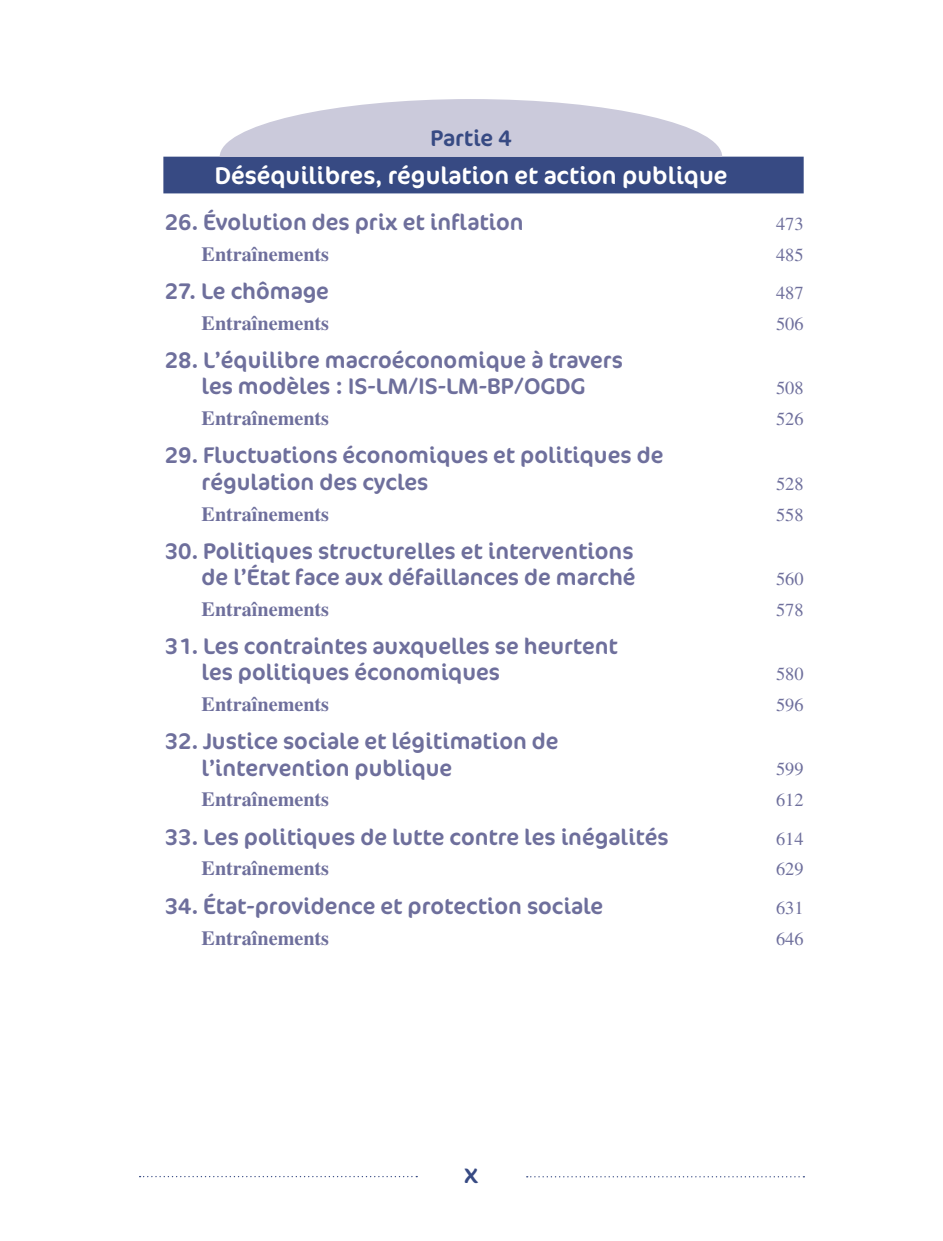
<style>
.page{position:relative;width:943px;height:1241px;background:#fff}
.page>*{position:absolute;margin:0;border:0;box-sizing:border-box;transform-origin:0 0}
.t1{font:24.5px "Cocon OT";color:#fff}
.t2{font:22.75px/26.2px "Cocon OT";color:#6e6f9c}
.t3{font:22.75px "Cocon OT";color:#374a83}
.t4{font:21px "Cocon OT";color:#374a83}
.t5{font:700 20.12px "Times LT Std";color:#6e6f9c}
.t6{font:18.38px "Times LT Std";color:#6e6f9c}
</style>
<div class="page">
<svg style="left:526px;top:1176px;width:278px;height:1px"></svg>
<div style="left:163px;top:157px;width:640px;height:36px;background:#374a83"></div>
<svg style="left:220px;top:99px;width:502px;height:58px"></svg>
<p class="t3" style="left:430px;top:125px;width:83px">Partie 4</p>
<p class="t1" style="left:215px;top:161px;width:514px">Déséquilibres, régulation et action publique</p>
<p class="t2" style="left:165px;top:209px;width:360px">26. Évolution des prix et inflation</p>
<p class="t6" style="left:776px;top:213px;width:29px">473</p>
<p class="t5" style="left:201px;top:242px;width:129px">Entraînements</p>
<p class="t6" style="left:776px;top:244px;width:29px">485</p>
<p class="t2" style="left:165px;top:278px;width:166px">27. Le chômage</p>
<p class="t6" style="left:776px;top:282px;width:29px">487</p>
<p class="t5" style="left:201px;top:311px;width:129px">Entraînements</p>
<p class="t6" style="left:776px;top:313px;width:29px">506</p>
<p class="t2" style="left:165px;top:347px;width:459px;text-align:center">28. L’équilibre macroéconomique à travers les modèles : IS-LM/IS-LM-BP/OGDG</p>
<p class="t6" style="left:776px;top:378px;width:29px">508</p>
<p class="t5" style="left:201px;top:406px;width:129px">Entraînements</p>
<p class="t6" style="left:776px;top:409px;width:29px">526</p>
<p class="t2" style="left:201px;top:443px;width:463px;text-indent:-37px">29. Fluctuations économiques et politiques de régulation des cycles</p>
<p class="t6" style="left:776px;top:473px;width:29px">528</p>
<p class="t5" style="left:201px;top:501px;width:129px">Entraînements</p>
<p class="t6" style="left:776px;top:504px;width:29px">558</p>
<p class="t2" style="left:165px;top:538px;width:472px;text-align:right">30. Politiques structurelles et interventions de l’État face aux défaillances de marché</p>
<p class="t6" style="left:776px;top:568px;width:29px">560</p>
<p class="t5" style="left:201px;top:597px;width:129px">Entraînements</p>
<p class="t6" style="left:776px;top:599px;width:29px">578</p>
<p class="t2" style="left:201px;top:633px;width:418px;text-indent:-37px">31. Les contraintes auxquelles se heurtent les politiques économiques</p>
<p class="t6" style="left:776px;top:663px;width:29px">580</p>
<p class="t5" style="left:201px;top:692px;width:129px">Entraînements</p>
<p class="t6" style="left:776px;top:694px;width:29px">596</p>
<p class="t2" style="left:201px;top:728px;width:358px;text-indent:-37px">32. Justice sociale et légitimation de l’intervention publique</p>
<p class="t6" style="left:776px;top:758px;width:29px">599</p>
<p class="t5" style="left:201px;top:787px;width:129px">Entraînements</p>
<p class="t6" style="left:776px;top:789px;width:29px">612</p>
<p class="t2" style="left:165px;top:823px;width:505px">33. Les politiques de lutte contre les inégalités</p>
<p class="t6" style="left:776px;top:827px;width:29px">614</p>
<p class="t5" style="left:201px;top:856px;width:129px">Entraînements</p>
<p class="t6" style="left:776px;top:858px;width:29px">629</p>
<p class="t2" style="left:165px;top:892px;width:440px">34. État-providence et protection sociale</p>
<p class="t6" style="left:776px;top:896px;width:29px">631</p>
<p class="t5" style="left:201px;top:925px;width:129px">Entraînements</p>
<p class="t6" style="left:776px;top:927px;width:29px">646</p>
<p class="t4" style="left:464px;top:1163px;width:16px">X</p>
</div>
